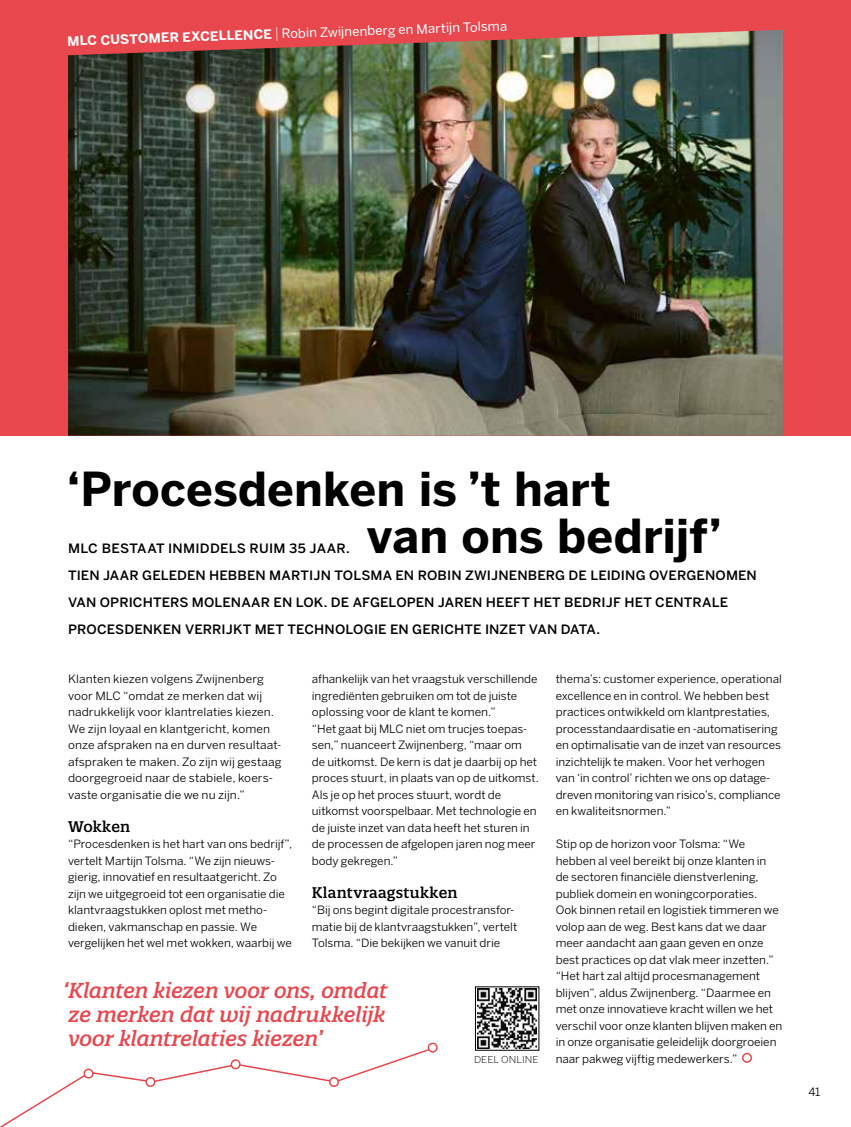
<style>
.page{position:relative;width:851px;height:1127px;background:#fff}
.page>*{position:absolute;margin:0;border:0;box-sizing:border-box;transform-origin:0 0}
.t1{font:700 46.5px/46.5px "Benton Sans";letter-spacing:.005em;color:#000}
.t2{font:italic 500 21px/24px "Quatro Slab";letter-spacing:-.01em;color:#e8474e;text-align:justify}
.t3{font:500 15px "Quatro Slab";letter-spacing:.015em;color:#000}
.t4{font:500 12.9px/27px "Benton Sans";letter-spacing:.01em;color:#000;scale:1.05 1}
.t5{font:12.9px "Benton Sans";color:#fff}
.t6{font:11.4px/16.5px "Benton Sans";letter-spacing:-.005em;color:#000}
.t7{font:11.4px/16.5px "Benton Sans";letter-spacing:-.005em;color:#000;scale:1.05 1}
.t8{font:300 9.45px "Benton Sans";color:#000;scale:1.09 1}
.s1{font-weight:700}
.s2{font-weight:300;font-size:14.7px}
</style>
<div class="page">
<div style="left:0;top:0;width:850px;height:435px;background:#e8474e"></div>
<img style="left:68px;top:30px;width:714px;height:406px">
<div style="left:741px;top:1053px;width:10px;height:10px;border:2px solid #e8474e;border-radius:50%"></div>
<img style="left:477px;top:989px;width:60px;height:59px">
<div style="left:475px;top:986px;width:64px;height:64px;border:1px solid #000"></div>
<svg style="left:0;top:1049px;width:434px;height:78px"></svg>
<div style="left:84px;top:1069px;width:9px;height:9px;background:#fff;border-radius:50%"></div>
<div style="left:83px;top:1068px;width:10px;height:10px;border:2px solid #e8474e;border-radius:50%"></div>
<div style="left:146px;top:1078px;width:9px;height:8px;background:#fff;border-radius:50%"></div>
<div style="left:145px;top:1077px;width:10px;height:10px;border:2px solid #e8474e;border-radius:50%"></div>
<div style="left:231px;top:1060px;width:9px;height:8px;background:#fff;border-radius:50%"></div>
<div style="left:230px;top:1059px;width:10px;height:10px;border:2px solid #e8474e;border-radius:50%"></div>
<div style="left:330px;top:1078px;width:8px;height:8px;background:#fff;border-radius:50%"></div>
<div style="left:329px;top:1077px;width:10px;height:10px;border:2px solid #e8474e;border-radius:50%"></div>
<div style="left:427px;top:1042px;width:10px;height:10px;border:2px solid #e8474e;border-radius:50%"></div>
<p class="t5" style="left:67px;top:33px;width:441px;rotate:-2deg"><span class="s1">MLC CUSTOMER EXCELLENCE</span> <span class="s2">|</span> Robin Zwijnenberg en Martijn Tolsma</p>
<h1 class="t1" style="left:367px;top:465px;width:356px;text-indent:-300px">‘Procesdenken is ’t hart<br>van ons bedrijf’</h1>
<p class="t4" style="left:68px;top:534px;width:657px">MLC BESTAAT INMIDDELS RUIM 35 JAAR.<br>TIEN JAAR GELEDEN HEBBEN MARTIJN TOLSMA EN ROBIN ZWIJNENBERG DE LEIDING OVERGENOMEN VAN OPRICHTERS MOLENAAR EN LOK. DE AFGELOPEN JAREN HEEFT HET BEDRIJF HET CENTRALE PROCESDENKEN VERRIJKT MET TECHNOLOGIE EN GERICHTE INZET VAN DATA.</p>
<p class="t6" style="left:312px;top:671px;width:228px">afhankelijk van het vraagstuk verschillende ingrediënten gebruiken om tot de juiste oplossing voor de klant te komen.”<br>“Het gaat bij MLC niet om trucjes toepas&shy;sen,” nuanceert Zwijnenberg, “maar om<br>de uitkomst. De kern is dat je daarbij op het proces stuurt, in plaats van op de uitkomst.<br>Als je op het proces stuurt, wordt de uitkomst voorspelbaar. Met technologie en de juiste inzet van data heeft het sturen in de processen de afgelopen jaren nog meer body gekregen.”</p>
<h3 class="t3" style="left:312px;top:883px;width:147px">Klantvraagstukken</h3>
<p class="t6" style="left:312px;top:902px;width:207px">“Bij ons begint digitale procestransfor&shy;matie bij de klantvraagstukken”, vertelt<br>Tolsma. “Die bekijken we vanuit drie</p>
<h2 class="t2" style="left:63px;top:978px;width:326px">‘Klanten kiezen voor ons, omdat ze merken dat wij nadrukkelijk voor klantrelaties kiezen’</h2>
<p class="t7" style="left:68px;top:671px;width:205px">Klanten kiezen volgens Zwijnenberg voor MLC “omdat ze merken dat wij nadrukkelijk voor klantrelaties kiezen.<br>We zijn loyaal en klantgericht, komen onze afspraken na en durven resultaat&shy;afspraken te maken. Zo zijn wij gestaag doorgegroeid naar de stabiele, koers&shy;vaste organisatie die we nu zijn.”</p>
<h3 class="t3" style="left:68px;top:817px;width:64px">Wokken</h3>
<p class="t6" style="left:68px;top:836px;width:225px">“Procesdenken is het hart van ons bedrijf”, vertelt Martijn Tolsma. “We zijn nieuws&shy;gierig, innovatief en resultaatgericht. Zo zijn we uitgegroeid tot een organisatie die klantvraagstukken oplost met metho&shy;dieken, vakmanschap en passie. We vergelijken het wel met wokken, waarbij we</p>
<p class="t8" style="left:474px;top:1054px;width:61px">DEEL ONLINE</p>
<p class="t6" style="left:555px;top:671px;width:228px">thema’s: customer experience, operational excellence en in control. We hebben best practices ontwikkeld om klantprestaties, processtandaardisatie en -automatisering en optimalisatie van de inzet van resources inzichtelijk te maken. Voor het verhogen van ‘in control’ richten we ons op datage&shy;dreven monitoring van risico’s, compliance en kwaliteitsnormen.”</p>
<p class="t6" style="left:555px;top:836px;width:228px">Stip op de horizon voor Tolsma: “We hebben al veel bereikt bij onze klanten in de sectoren financiële dienstverlening, publiek domein en woningcorporaties.<br>Ook binnen retail en logistiek timmeren we volop aan de weg. Best kans dat we daar meer aandacht aan gaan geven en onze best practices op dat vlak meer inzetten.” “Het hart zal altijd procesmanagement blijven”, aldus Zwijnenberg. “Daarmee en met onze innovatieve kracht willen we het verschil voor onze klanten blijven maken en in onze organisatie geleidelijk doorgroeien naar pakweg vijftig medewerkers.”</p>
<p class="t6" style="left:808px;top:1083px;width:13px">41</p>
</div>
